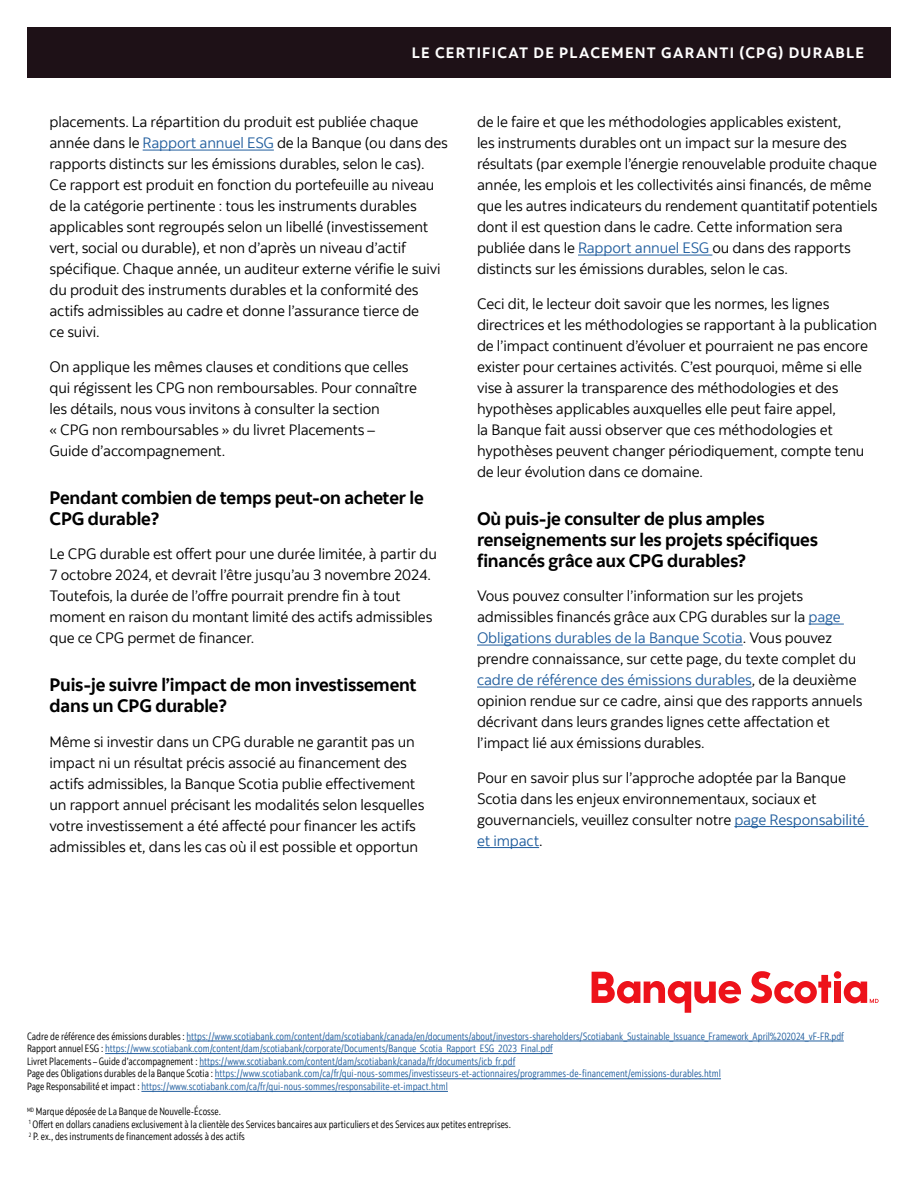
<style>
.page{position:relative;width:918px;height:1188px;background:#fff}
.page>*{position:absolute;margin:0;border:0;box-sizing:border-box;transform-origin:0 0}
.t1{font:700 18px/21px "Scotia";letter-spacing:-.01em;color:#000}
.t2{font:15px/21px "Scotia";letter-spacing:-.01em;color:#000}
.t3{font:700 15px "Scotia";letter-spacing:.085em;color:#fff}
.t4{font:10.5px/12.6px "Scotia Legal";color:#215e9e}
.t5{font:10.5px/12.6px "Scotia Legal";color:#000}
.s1{color:#215e9e}
.s2{color:#000}
</style>
<div class="page">
<div style="left:27px;top:27px;width:864px;height:51px;background:#1e1117"></div>
<hr style="left:187px;top:1041px;width:657px;height:1px;background:#215e9e">
<hr style="left:105px;top:1053px;width:448px;height:1px;background:#215e9e">
<hr style="left:199px;top:1066px;width:316px;height:1px;background:#215e9e">
<hr style="left:215px;top:1078px;width:506px;height:1px;background:#215e9e">
<hr style="left:141px;top:1091px;width:307px;height:1px;background:#215e9e">
<hr style="left:143px;top:150px;width:131px;height:1px;background:#215e9e">
<hr style="left:578px;top:255px;width:134px;height:1px;background:#215e9e">
<hr style="left:809px;top:624px;width:35px;height:1px;background:#215e9e">
<hr style="left:477px;top:645px;width:266px;height:1px;background:#215e9e">
<hr style="left:477px;top:687px;width:275px;height:1px;background:#215e9e">
<hr style="left:734px;top:826px;width:134px;height:1px;background:#215e9e">
<hr style="left:477px;top:847px;width:62px;height:1px;background:#215e9e">
<div style="left:834px;top:982px;width:7px;height:21px;background:#ed121a"></div>
<div style="left:834px;top:971px;width:7px;height:8px;background:#ed121a;border-radius:50%"></div>
<svg style="left:750px;top:971px;width:81px;height:32px"></svg>
<svg style="left:592px;top:972px;width:149px;height:41px"></svg>
<svg style="left:844px;top:981px;width:35px;height:22px"></svg>
<p class="t3" style="left:412px;top:43px;width:454px">LE CERTIFICAT DE PLACEMENT GARANTI (CPG) DURABLE</p>
<p class="t2" style="left:50px;top:111px;width:400px">placements. La répartition du produit est publiée chaque année dans le <span class="s1">Rapport annuel ESG</span> de la Banque (ou dans des rapports distincts sur les émissions durables, selon le cas).<br>Ce rapport est produit en fonction du portefeuille au niveau de la catégorie pertinente : tous les instruments durables applicables sont regroupés selon un libellé (investissement vert, social ou durable), et non d’après un niveau d’actif spécifique. Chaque année, un auditeur externe vérifie le suivi du produit des instruments durables et la conformité des actifs admissibles au cadre et donne l’assurance tierce de<br>ce suivi.</p>
<p class="t2" style="left:50px;top:356px;width:369px">On applique les mêmes clauses et conditions que celles qui régissent les CPG non remboursables. Pour connaître les détails, nous vous invitons à consulter la section<br>« CPG non remboursables » du livret Placements – Guide d’accompagnement.</p>
<p class="t1" style="left:50px;top:487px;width:376px">Pendant combien de temps peut-on acheter le<br>CPG durable?</p>
<p class="t2" style="left:50px;top:543px;width:389px">Le CPG durable est offert pour une durée limitée, à partir du 7 octobre 2024, et devrait l’être jusqu’au 3 novembre 2024.<br>Toutefois, la durée de l’offre pourrait prendre fin à tout moment en raison du montant limité des actifs admissibles que ce CPG permet de financer.</p>
<p class="t1" style="left:50px;top:674px;width:369px">Puis-je suivre l’impact de mon investissement dans un CPG durable?</p>
<p class="t2" style="left:50px;top:731px;width:376px">Même si investir dans un CPG durable ne garantit pas un impact ni un résultat précis associé au financement des actifs admissibles, la Banque Scotia publie effectivement un rapport annuel précisant les modalités selon lesquelles votre investissement a été affecté pour financer les actifs admissibles et, dans les cas où il est possible et opportun</p>
<p class="t2" style="left:477px;top:111px;width:402px">de le faire et que les méthodologies applicables existent,<br>les instruments durables ont un impact sur la mesure des résultats (par exemple l’énergie renouvelable produite chaque année, les emplois et les collectivités ainsi financés, de même que les autres indicateurs du rendement quantitatif potentiels dont il est question dans le cadre. Cette information sera publiée dans le <span class="s1">Rapport annuel ESG</span> ou dans des rapports distincts sur les émissions durables, selon le cas.</p>
<p class="t2" style="left:477px;top:293px;width:402px">Ceci dit, le lecteur doit savoir que les normes, les lignes directrices et les méthodologies se rapportant à la publication de l’impact continuent d’évoluer et pourraient ne pas encore exister pour certaines activités. C’est pourquoi, même si elle vise à assurer la transparence des méthodologies et des hypothèses applicables auxquelles elle peut faire appel,<br>la Banque fait aussi observer que ces méthodologies et hypothèses peuvent changer périodiquement, compte tenu de leur évolution dans ce domaine.</p>
<p class="t1" style="left:477px;top:508px;width:342px">Où puis-je consulter de plus amples renseignements sur les projets spécifiques financés grâce aux CPG durables?</p>
<p class="t2" style="left:477px;top:585px;width:387px">Vous pouvez consulter l’information sur les projets admissibles financés grâce aux CPG durables sur la <span class="s1">page Obligations durables de la Banque Scotia</span>. Vous pouvez prendre connaissance, sur cette page, du texte complet du <span class="s1">cadre de référence des émissions durables</span>, de la deuxième opinion rendue sur ce cadre, ainsi que des rapports annuels décrivant dans leurs grandes lignes cette affectation et l’impact lié aux émissions durables.</p>
<p class="t2" style="left:477px;top:767px;width:390px">Pour en savoir plus sur l’approche adoptée par la Banque Scotia dans les enjeux environnementaux, sociaux et gouvernanciels, veuillez consulter notre <span class="s1">page Responsabilité et impact</span>.</p>
<p class="t4" style="left:27px;top:1030px;width:818px"><span class="s2">Cadre de référence des émissions durables :</span> https://www.scotiabank.com/content/dam/scotiabank/canada/en/documents/about/investors-shareholders/Scotiabank_Sustainable_Issuance_Framework_April%202024_vF-FR.pdf <span class="s2">Rapport annuel ESG :</span> https://www.scotiabank.com/content/dam/scotiabank/corporate/Documents/Banque_Scotia_Rapport_ESG_2023_Final.pdf<br><span class="s2">Livret Placements – Guide d’accompagnement :</span> https://www.scotiabank.com/content/dam/scotiabank/canada/fr/documents/icb_fr.pdf<br><span class="s2">Page des Obligations durables de la Banque Scotia :</span> https://www.scotiabank.com/ca/fr/qui-nous-sommes/investisseurs-et-actionnaires/programmes-de-financement/emissions-durables.html<br><span class="s2">Page Responsabilité et impact :</span> https://www.scotiabank.com/ca/fr/qui-nous-sommes/responsabilite-et-impact.html</p>
<p class="t5" style="left:27px;top:1105px;width:485px"><sup>MD</sup> Marque déposée de La Banque de Nouvelle-Écosse.<br><sup>1</sup> Offert en dollars canadiens exclusivement à la clientèle des Services bancaires aux particuliers et des Services aux petites entreprises.<br><sup>2</sup> P. ex., des instruments de financement adossés à des actifs</p>
</div>
